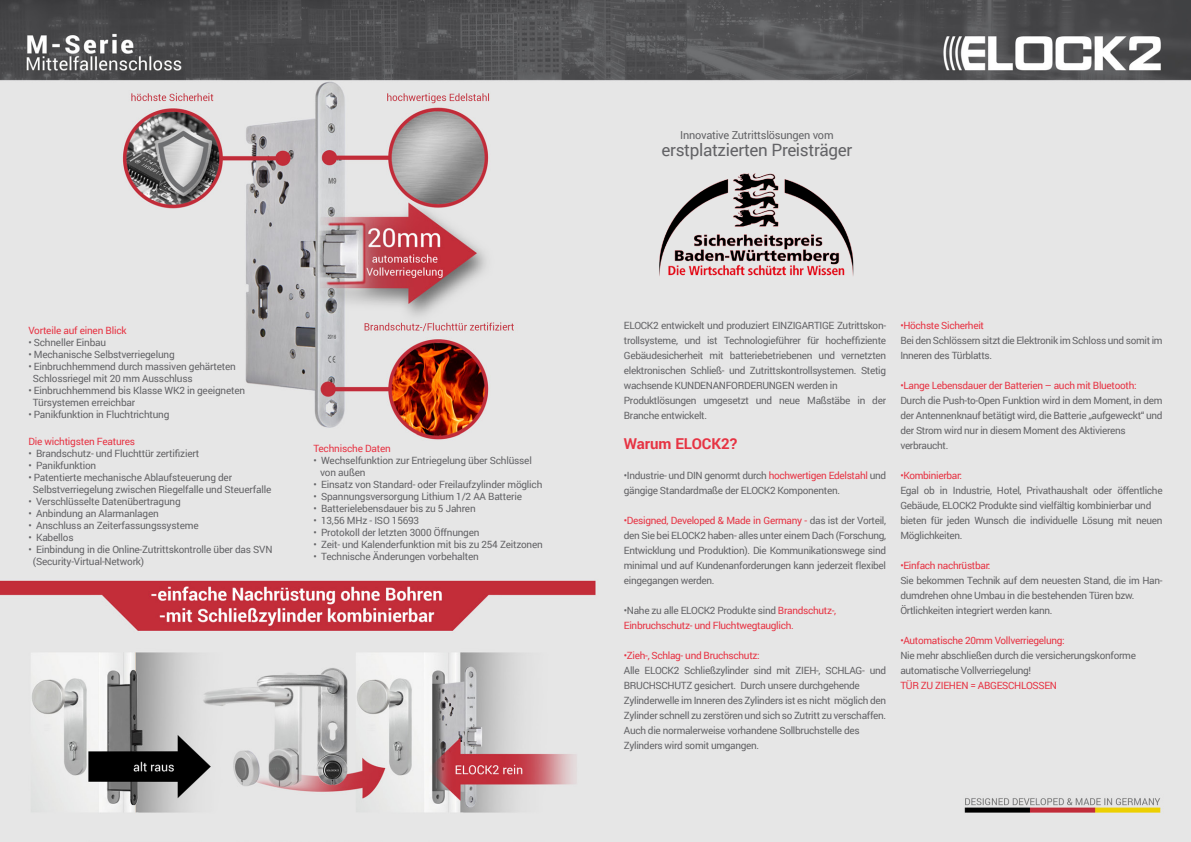
<style>
.page{position:relative;width:1191px;height:842px;background:#fff}
.page>*{position:absolute;margin:0;border:0;box-sizing:border-box;transform-origin:0 0}
.t1{font:17px "Roboto";letter-spacing:-.02em;color:#636366}
.t2{font:700 15px "Roboto";color:#e73343}
.t3{font:11px "Roboto";letter-spacing:-.02em;color:#636366}
.t4{font:10px/15px "Roboto";letter-spacing:-.03em;color:#636366}
.t5{font:10px "Roboto";letter-spacing:-.03em;color:#e73343}
.s1{color:#e73343}
</style>
<div class="page">
<img style="left:0;top:0;width:1191px;height:842px">
<img style="left:654px;top:166px;width:202px;height:120px">
<p class="t5" style="left:28px;top:323px;width:100px">Vorteile auf einen Blick</p>
<p class="t4" style="left:28px;top:334px;width:79px">• Schneller Einbau</p>
<p class="t4" style="left:28px;top:346px;width:148px">• Mechanische Selbstverriegelung</p>
<p class="t4" style="left:28px;top:358px;width:209px">• Einbruchhemmend durch massiven gehärteten</p>
<p class="t4" style="left:33px;top:370px;width:161px">Schlossriegel mit 20 mm Ausschluss</p>
<p class="t4" style="left:28px;top:382px;width:218px">• Einbruchhemmend bis Klasse WK2 in geeigneten</p>
<p class="t4" style="left:33px;top:394px;width:104px">Türsystemen erreichbar</p>
<p class="t4" style="left:28px;top:406px;width:143px">• Panikfunktion in Fluchtrichtung</p>
<p class="t5" style="left:28px;top:434px;width:108px">Die wichtigsten Features</p>
<p class="t4" style="left:28px;top:445px;width:172px">• Brandschutz- und Fluchttür zertifiziert</p>
<p class="t4" style="left:28px;top:457px;width:69px">• Panikfunktion</p>
<p class="t4" style="left:28px;top:469px;width:205px">• Patentierte mechanische Ablaufsteuerung der</p>
<p class="t4" style="left:33px;top:481px;width:240px">Selbstverriegelung zwischen Riegelfalle und Steuerfalle</p>
<p class="t4" style="left:28px;top:493px;width:154px">• Verschlüsselte Datenübertragung</p>
<p class="t4" style="left:28px;top:505px;width:132px">• Anbindung an Alarmanlagen</p>
<p class="t4" style="left:28px;top:517px;width:172px">• Anschluss an Zeiterfassungssysteme</p>
<p class="t4" style="left:28px;top:529px;width:47px">• Kabellos</p>
<p class="t4" style="left:28px;top:541px;width:246px">• Einbindung in die Online-Zutrittskontrolle über das SVN</p>
<p class="t4" style="left:33px;top:553px;width:113px">(Security-Virtual-Network)</p>
<p class="t5" style="left:313px;top:441px;width:79px">Technische Daten</p>
<p class="t4" style="left:313px;top:452px;width:220px">• Wechselfunktion zur Entriegelung über Schlüssel</p>
<p class="t4" style="left:320px;top:464px;width:47px">von außen</p>
<p class="t4" style="left:313px;top:476px;width:230px">• Einsatz von Standard- oder Freilaufzylinder möglich</p>
<p class="t4" style="left:313px;top:488px;width:210px">• Spannungsversorgung Lithium 1/2 AA Batterie</p>
<p class="t4" style="left:313px;top:500px;width:164px">• Batterielebensdauer bis zu 5 Jahren</p>
<p class="t4" style="left:313px;top:512px;width:107px">• 13,56 MHz - ISO 15693</p>
<p class="t4" style="left:313px;top:524px;width:168px">• Protokoll der letzten 3000 Öffnungen</p>
<p class="t4" style="left:313px;top:536px;width:231px">• Zeit- und Kalenderfunktion mit bis zu 254 Zeitzonen</p>
<p class="t4" style="left:313px;top:548px;width:167px">• Technische Änderungen vorbehalten</p>
<p class="t3" style="left:680px;top:127px;width:155px">Innovative Zutrittslösungen vom</p>
<p class="t1" style="left:661px;top:138px;width:192px">erstplatzierten Preisträger</p>
<p class="t4" style="left:624px;top:317px;width:264px;text-align:justify">ELOCK2 entwickelt und produziert EINZIGARTIGE Zutrittskon&shy;trollsysteme, und ist Technologieführer für hocheffiziente Gebäudesicherheit mit batteriebetriebenen und vernetzten elektronischen Schließ- und Zutrittskontrollsystemen. Stetig wachsende KUNDENANFORDERUNGEN werden in</p>
<p class="t4" style="left:624px;top:392px;width:264px">Produktlösungen umgesetzt und neue Maßstäbe in der<br>Branche entwickelt.</p>
<p class="t2" style="left:624px;top:433px;width:115px">Warum ELOCK2?</p>
<p class="t4" style="left:624px;top:467px;width:264px">•Industrie- und DIN genormt durch <span class="s1">hochwertigen Edelstahl</span> und gängige Standardmaße der ELOCK2 Komponenten.</p>
<p class="t4" style="left:624px;top:512px;width:264px;text-align:justify"><span class="s1">•Designed, Developed &amp; Made in Germany -</span> das ist der Vorteil, den Sie bei ELOCK2 haben- alles unter einem Dach (Forschung, Entwicklung und Produktion). Die Kommunikationswege sind minimal und auf Kundenanforderungen kann jederzeit flexibel eingegangen werden.</p>
<p class="t4" style="left:624px;top:602px;width:214px">•Nahe zu alle ELOCK2 Produkte sind <span class="s1">Brandschutz-,</span></p>
<p class="t5" style="left:624px;top:618px;width:171px">Einbruchschutz- und Fluchtwegtauglich.</p>
<p class="t5" style="left:624px;top:648px;width:137px">•Zieh-, Schlag- und Bruchschutz:</p>
<p class="t4" style="left:624px;top:662px;width:264px">Alle ELOCK2 Schließzylinder sind mit ZIEH-, SCHLAG- und<br>BRUCHSCHUTZ gesichert. Durch unsere durchgehende</p>
<p class="t4" style="left:624px;top:692px;width:264px;text-align:justify">Zylinderwelle im Inneren des Zylinders ist es nicht möglich den Zylinder schnell zu zerstören und sich so Zutritt zu verschaffen.<br>Auch die normalerweise vorhandene Sollbruchstelle des</p>
<p class="t4" style="left:624px;top:737px;width:137px">Zylinders wird somit umgangen.</p>
<p class="t5" style="left:900px;top:318px;width:85px">•Höchste Sicherheit</p>
<p class="t4" style="left:900px;top:332px;width:264px">Bei den Schlössern sitzt die Elektronik im Schloss und somit im<br>Inneren des Türblatts.</p>
<p class="t5" style="left:900px;top:378px;width:238px">•Lange Lebensdauer der Batterien – auch mit Bluetooth:</p>
<p class="t4" style="left:900px;top:392px;width:264px;text-align:justify">Durch die Push-to-Open Funktion wird in dem Moment, in dem der Antennenknauf betätigt wird, die Batterie „aufgeweckt“ und der Strom wird nur in diesem Moment des Aktivierens</p>
<p class="t4" style="left:900px;top:437px;width:50px">verbraucht.</p>
<p class="t5" style="left:900px;top:468px;width:63px">•Kombinierbar:</p>
<p class="t4" style="left:900px;top:482px;width:264px">Egal ob in Industrie, Hotel, Privathaushalt oder öffentliche<br>Gebäude, ELOCK2 Produkte sind vielfältig kombinierbar und</p>
<p class="t4" style="left:900px;top:512px;width:264px">bieten für jeden Wunsch die individuelle Lösung mit neuen<br>Möglichkeiten.</p>
<p class="t5" style="left:900px;top:558px;width:92px">•Einfach nachrüstbar:</p>
<p class="t4" style="left:900px;top:572px;width:264px">Sie bekommen Technik auf dem neuesten Stand, die im Han&shy;dumdrehen ohne Umbau in die bestehenden Türen bzw.</p>
<p class="t4" style="left:900px;top:602px;width:154px">Örtlichkeiten integriert werden kann.</p>
<p class="t5" style="left:900px;top:633px;width:166px">•Automatische 20mm Vollverriegelung:</p>
<p class="t4" style="left:900px;top:647px;width:237px">Nie mehr abschließen durch die versicherungskonforme</p>
<p class="t4" style="left:900px;top:662px;width:132px">automatische Vollverriegelung!</p>
<p class="t5" style="left:900px;top:678px;width:158px">TÜR ZU ZIEHEN = ABGESCHLOSSEN</p>
</div>
